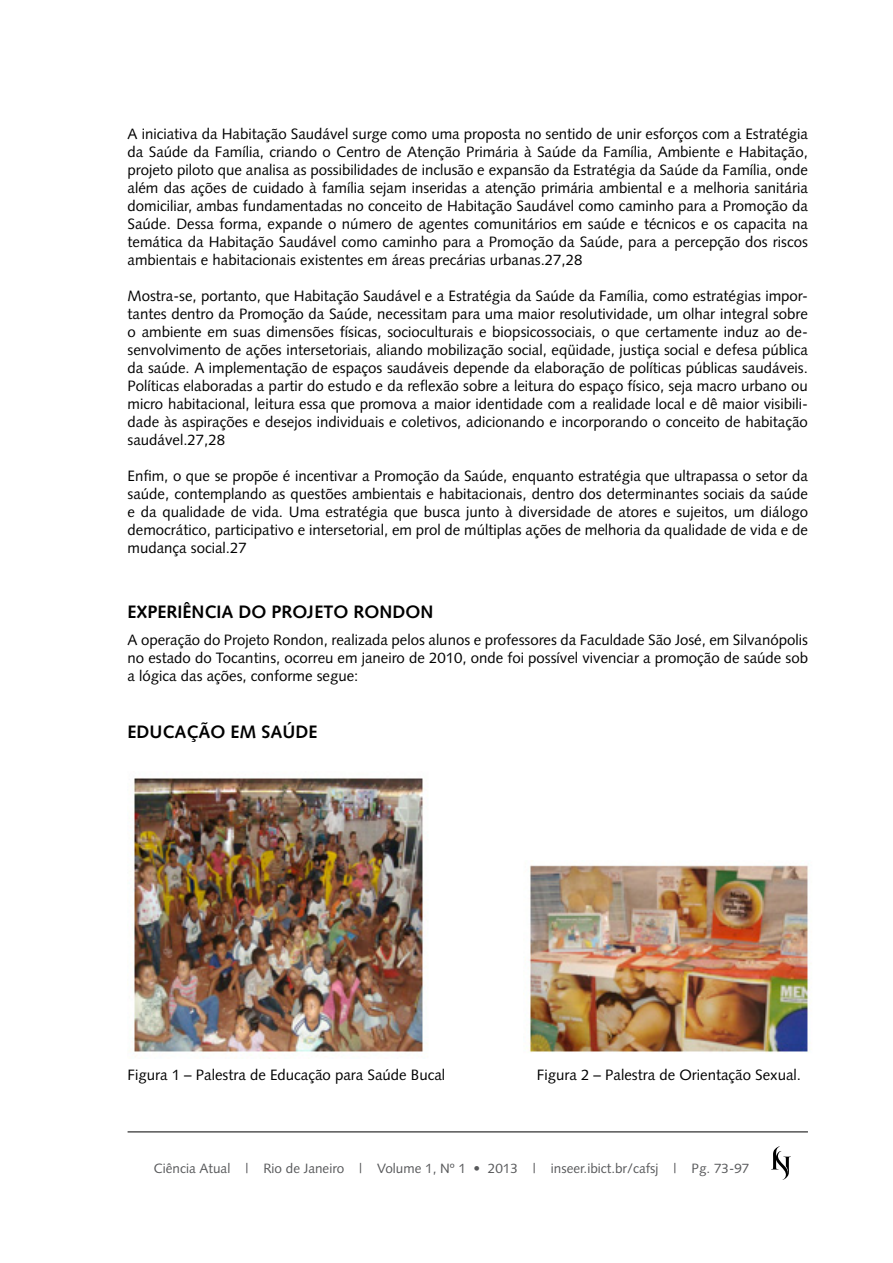
<style>
.page{position:relative;width:893px;height:1263px;background:#fff}
.page>*{position:absolute;margin:0;border:0;box-sizing:border-box;transform-origin:0 0}
.t1{font:700 18px "Syntax LT Std";color:#000}
.t2{font:15px/18px "Syntax LT Std";color:#000;text-align:justify}
.t3{font:13.5px "Syntax LT Std";color:#58595b}
</style>
<div class="page">
<hr style="left:128px;top:1131px;width:680px;height:1px;background:#000">
<svg style="left:771px;top:1146px;width:20px;height:34px"></svg>
<img style="left:129px;top:778px;width:295px;height:275px">
<img style="left:523px;top:865px;width:287px;height:188px">
<p class="t2" style="left:128px;top:125px;width:682px">A iniciativa da Habitação Saudável surge como uma proposta no sentido de unir esforços com a Estratégia da Saúde da Família, criando o Centro de Atenção Primária à Saúde da Família, Ambiente e Habitação, projeto piloto que analisa as possibilidades de inclusão e expansão da Estratégia da Saúde da Família, onde além das ações de cuidado à família sejam inseridas a atenção primária ambiental e a melhoria sanitária domiciliar, ambas fundamentadas no conceito de Habitação Saudável como caminho para a Promoção da Saúde. Dessa forma, expande o número de agentes comunitários em saúde e técnicos e os capacita na temática da Habitação Saudável como caminho para a Promoção da Saúde, para a percepção dos riscos ambientais e habitacionais existentes em áreas precárias urbanas.27,28</p>
<p class="t2" style="left:128px;top:287px;width:682px">Mostra-se, portanto, que Habitação Saudável e a Estratégia da Saúde da Família, como estratégias impor&shy;tantes dentro da Promoção da Saúde, necessitam para uma maior resolutividade, um olhar integral sobre o ambiente em suas dimensões físicas, socioculturais e biopsicossociais, o que certamente induz ao de&shy;senvolvimento de ações intersetoriais, aliando mobilização social, eqüidade, justiça social e defesa pública da saúde. A implementação de espaços saudáveis depende da elaboração de políticas públicas saudáveis.<br>Políticas elaboradas a partir do estudo e da reflexão sobre a leitura do espaço físico, seja macro urbano ou micro habitacional, leitura essa que promova a maior identidade com a realidade local e dê maior visibili&shy;dade às aspirações e desejos individuais e coletivos, adicionando e incorporando o conceito de habitação saudável.27,28</p>
<p class="t2" style="left:128px;top:467px;width:682px">Enfim, o que se propõe é incentivar a Promoção da Saúde, enquanto estratégia que ultrapassa o setor da saúde, contemplando as questões ambientais e habitacionais, dentro dos determinantes sociais da saúde e da qualidade de vida. Uma estratégia que busca junto à diversidade de atores e sujeitos, um diálogo democrático, participativo e intersetorial, em prol de múltiplas ações de melhoria da qualidade de vida e de mudança social.27</p>
<p class="t1" style="left:128px;top:601px;width:307px">EXPERIÊNCIA DO PROJETO RONDON</p>
<p class="t2" style="left:128px;top:630px;width:682px">A operação do Projeto Rondon, realizada pelos alunos e professores da Faculdade São José, em Silvanópolis no estado do Tocantins, ocorreu em janeiro de 2010, onde foi possível vivenciar a promoção de saúde sob a lógica das ações, conforme segue:</p>
<p class="t1" style="left:128px;top:722px;width:191px">EDUCAÇÃO EM SAÚDE</p>
<p class="t2" style="left:128px;top:1066px;width:319px">Figura 1 – Palestra de Educação para Saúde Bucal</p>
<p class="t2" style="left:537px;top:1066px;width:266px">Figura 2 – Palestra de Orientação Sexual.</p>
<p class="t3" style="left:154px;top:1160px;width:597px">Ciência Atual | Rio de Janeiro | Volume 1, Nº 1 • 2013 | inseer.ibict.br/cafsj | Pg. 73-97</p>
</div>
